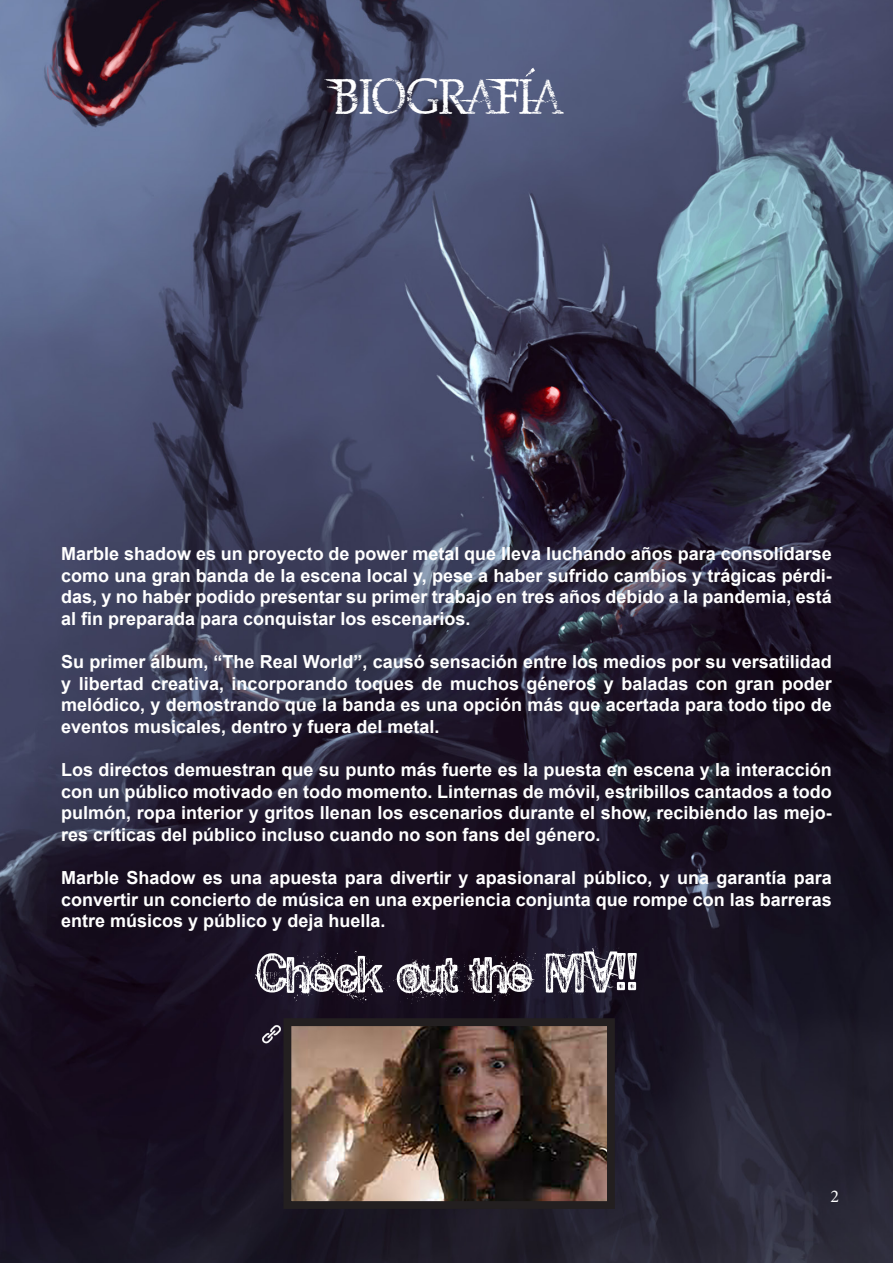
<style>
.page{position:relative;width:893px;height:1263px;background:#fff}
.page>*{position:absolute;margin:0;border:0;box-sizing:border-box;transform-origin:0 0}
.t1{font:54px "SE Xtalk 69";color:#fff}
.t2{font:45px "Northwood High";color:#fff}
.t3{font:700 18px/21.6px "Arial";color:#fff;text-align:justify}
.t4{font:18px "Minion Pro";color:#fff}
</style>
<div class="page">
<img style="left:0;top:0;width:893px;height:1263px">
<img style="left:261px;top:1024px;width:21px;height:20px">
<svg style="left:525px;top:68px;width:10px;height:9px"></svg>
<img style="left:292px;top:1027px;width:314px;height:173px">
<div style="left:283px;top:1018px;width:332px;height:191px;border:8px solid #231f20"></div>
<h2 class="t2" style="left:333px;top:73px;width:229px">BIOGRAFIA</h2>
<p class="t3" style="left:61px;top:543px;width:772px">Marble shadow es un proyecto de power metal que lleva luchando años para consolidarse como una gran banda de la escena local y, pese a haber sufrido cambios y trágicas pérdi&shy;das, y no haber podido presentar su primer trabajo en tres años debido a la pandemia, está al fin preparada para conquistar los escenarios.</p>
<p class="t3" style="left:61px;top:651px;width:772px">Su primer álbum, “The Real World”, causó sensación entre los medios por su versatilidad y libertad creativa, incorporando toques de muchos géneros y baladas con gran poder melódico, y demostrando que la banda es una opción más que acertada para todo tipo de eventos musicales, dentro y fuera del metal.</p>
<p class="t3" style="left:61px;top:759px;width:772px">Los directos demuestran que su punto más fuerte es la puesta en escena y la interacción con un público motivado en todo momento. Linternas de móvil, estribillos cantados a todo pulmón, ropa interior y gritos llenan los escenarios durante el show, recibiendo las mejo&shy;res críticas del público incluso cuando no son fans del género.</p>
<p class="t3" style="left:61px;top:867px;width:772px">Marble Shadow es una apuesta para divertir y apasionaral público, y una garantía para convertir un concierto de música en una experiencia conjunta que rompe con las barreras entre músicos y público y deja huella.</p>
<h1 class="t1" style="left:258px;top:932px;width:381px">CHECK OUT THE MV!!</h1>
<p class="t4" style="left:830px;top:1184px;width:10px">2</p>
</div>
